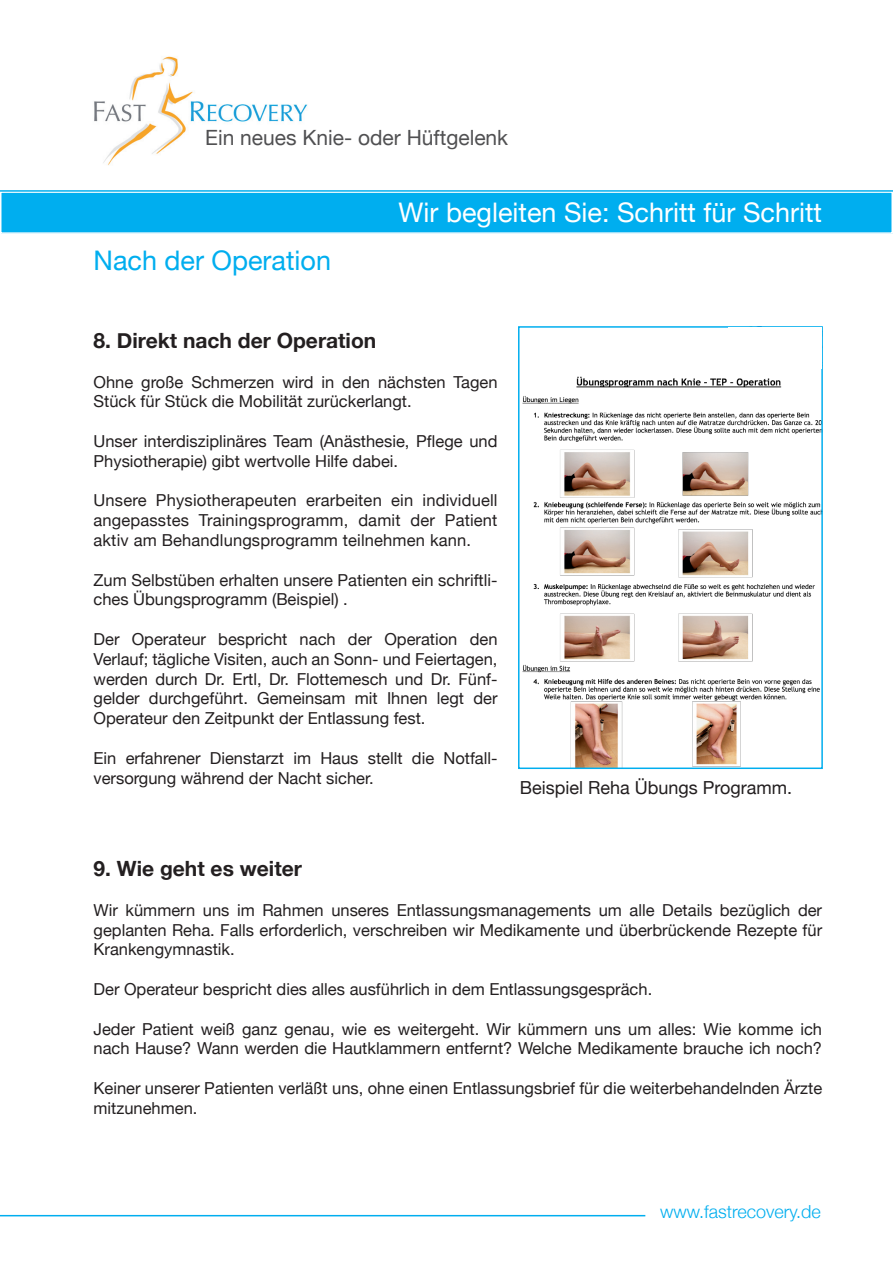
<style>
.page{position:relative;width:893px;height:1263px;background:#fff}
.page>*{position:absolute;margin:0;border:0;box-sizing:border-box;transform-origin:0 0}
.t1{font:27px "Helvetica Neue";color:#fff}
.t2{font:27px "Helvetica Neue";color:#00aeef}
.t3{font:700 21px "Helvetica Neue";color:#231f20}
.t4{font:21px "Helvetica Neue";color:#505052}
.t5{font:18px "Helvetica Neue";color:#231f20}
.t6{font:300 18px "Helvetica Neue";color:#00aeef}
.t7{font:16.5px/19.8px "Helvetica Neue";color:#231f20}
</style>
<div class="page">
<img style="left:94px;top:56px;width:214px;height:109px">
<div style="left:1px;top:192px;width:891px;height:41px;background:#00aeef"></div>
<div style="left:0;top:191px;width:893px;height:43px;border:2px solid #fff"></div>
<hr style="left:0;top:190px;width:893px;height:2px;background:#00aeef">
<hr style="left:0;top:1215px;width:645px;height:1px;background:#00aeef">
<img style="left:522px;top:376px;width:298px;height:390px">
<div style="left:518px;top:326px;width:305px;height:443px;border:2px solid #00aeef"></div>
<div style="left:728px;top:327px;width:93px;height:42px;background:#fff"></div>
<p class="t4" style="left:205px;top:123px;width:305px">Ein neues Knie- oder Hüftgelenk</p>
<h1 class="t2" style="left:94px;top:241px;width:239px">Nach der Operation</h1>
<h1 class="t1" style="left:399px;top:193px;width:425px">Wir begleiten Sie: Schritt für Schritt</h1>
<p class="t3" style="left:94px;top:324px;width:284px">8. Direkt nach der Operation</p>
<p class="t7" style="left:94px;top:373px;width:405px">Ohne große Schmerzen wird in den nächsten Tagen<br>Stück für Stück die Mobilität zurückerlangt.</p>
<p class="t7" style="left:94px;top:432px;width:405px">Unser interdisziplinäres Team (Anästhesie, Pflege und<br>Physiotherapie) gibt wertvolle Hilfe dabei.</p>
<p class="t7" style="left:94px;top:491px;width:405px;text-align:justify">Unsere Physiotherapeuten erarbeiten ein individuell angepasstes Trainingsprogramm, damit der Patient aktiv am Behandlungsprogramm teilnehmen kann.</p>
<p class="t7" style="left:94px;top:571px;width:405px">Zum Selbstüben erhalten unsere Patienten ein schriftli&shy;ches Übungsprogramm (Beispiel) .</p>
<p class="t7" style="left:94px;top:630px;width:405px;text-align:justify">Der Operateur bespricht nach der Operation den Verlauf; tägliche Visiten, auch an Sonn- und Feiertagen, werden durch Dr. Ertl, Dr. Flottemesch und Dr. Fünf&shy;gelder durchgeführt. Gemeinsam mit Ihnen legt der Operateur den Zeitpunkt der Entlassung fest.</p>
<p class="t7" style="left:94px;top:749px;width:405px">Ein erfahrener Dienstarzt im Haus stellt die Notfall&shy;versorgung während der Nacht sicher.</p>
<p class="t5" style="left:520px;top:775px;width:274px">Beispiel Reha Übungs Programm.</p>
<p class="t3" style="left:94px;top:852px;width:210px">9. Wie geht es weiter</p>
<p class="t7" style="left:94px;top:901px;width:730px;text-align:justify">Wir kümmern uns im Rahmen unseres Entlassungsmanagements um alle Details bezüglich der geplanten Reha. Falls erforderlich, verschreiben wir Medikamente und überbrückende Rezepte für Krankengymnastik.</p>
<p class="t7" style="left:94px;top:980px;width:560px">Der Operateur bespricht dies alles ausführlich in dem Entlassungsgespräch.</p>
<p class="t7" style="left:94px;top:1020px;width:730px">Jeder Patient weiß ganz genau, wie es weitergeht. Wir kümmern uns um alles: Wie komme ich nach Hause? Wann werden die Hautklammern entfernt? Welche Medikamente brauche ich noch?</p>
<p class="t7" style="left:94px;top:1079px;width:730px">Keiner unserer Patienten verläßt uns, ohne einen Entlassungsbrief für die weiterbehandelnden Ärzte mitzunehmen.</p>
<p class="t6" style="left:660px;top:1197px;width:162px">www.fastrecovery.de</p>
</div>
